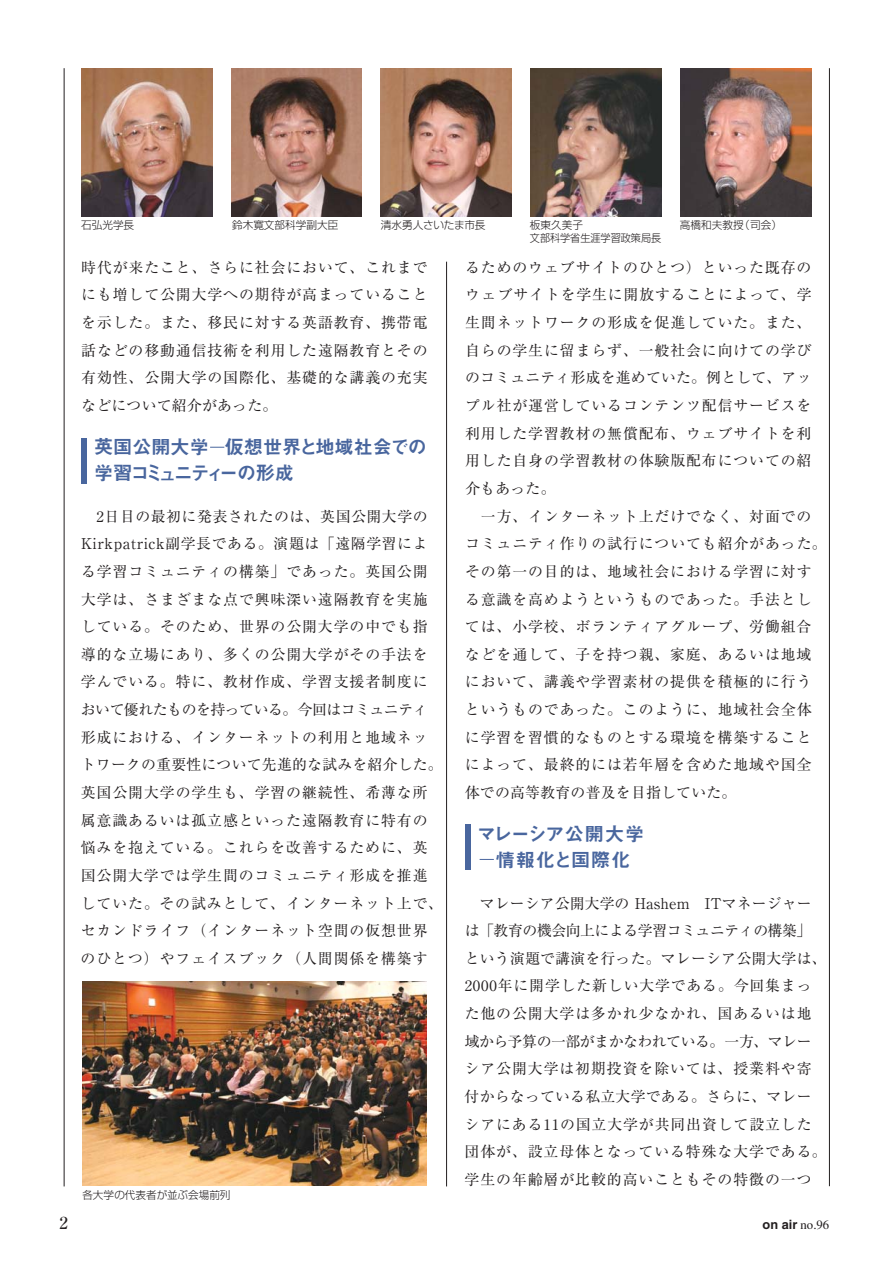
<style>
.page{position:relative;width:893px;height:1263px;background:#fff}
.page>*{position:absolute;margin:0;border:0;box-sizing:border-box;transform-origin:0 0}
.t1{font:19.2px/26.5px "Midashi Go MB31";color:#49669e}
.t2{font:19.2px/26.5px "Midashi Go MB31";letter-spacing:.03em;color:#49669e;text-align:center}
.t3{font:500 16.95px "Ryumin";color:#231f20}
.t4{font:14.85px/27.6px "Ryumin";letter-spacing:.06em;color:#231f20}
.t5{font:12.75px "Midashi Go MB31";color:#231f20}
.t6{font:300 10.65px "Shin Go";color:#231f20}
.t7{font:300 10.65px "Shin Go";color:#231f20;scale:.95 1}
.s1{font-family:"Ryumin";font-weight:300}
</style>
<div class="page">
<hr style="left:64px;top:68px;width:1px;height:1118px;background:#231f20">
<hr style="left:446px;top:262px;width:1px;height:924px;background:#231f20">
<hr style="left:829px;top:68px;width:1px;height:1118px;background:#231f20">
<img style="left:83px;top:981px;width:344px;height:205px">
<div style="left:81px;top:438px;width:5px;height:45px;background:#49669e"></div>
<svg style="left:210px;top:447px;width:14px;height:1px"></svg>
<div style="left:465px;top:825px;width:5px;height:45px;background:#49669e"></div>
<svg style="left:480px;top:859px;width:14px;height:1px"></svg>
<img style="left:81px;top:68px;width:131px;height:149px">
<img style="left:231px;top:68px;width:131px;height:149px">
<img style="left:381px;top:68px;width:131px;height:149px">
<img style="left:531px;top:68px;width:130px;height:149px">
<img style="left:681px;top:68px;width:130px;height:149px">
<p class="t6" style="left:81px;top:221px;width:55px">石弘光学長</p>
<p class="t6" style="left:232px;top:221px;width:108px">鈴木寛文部科学副大臣</p>
<p class="t6" style="left:381px;top:221px;width:106px">清水勇人さいたま市長</p>
<p class="t6" style="left:680px;top:221px;width:65px">高橋和夫教授</p>
<p class="t6" style="left:530px;top:221px;width:55px">板東久美子</p>
<p class="t6" style="left:739px;top:221px;width:44px">（司会）</p>
<p class="t7" style="left:530px;top:234px;width:140px">文部科学省生涯学習政策局長</p>
<p class="t4" style="left:81px;top:255px;width:348px;text-align:justify">時代が来たこと、さらに社会において、これまでにも増して公開大学への期待が高まっていることを示した。また、移民に対する英語教育、携帯電話などの移動通信技術を利用した遠隔教育とその有効性、公開大学の国際化、基礎的な講義の充実などについて紹介があった。　</p>
<p class="t1" style="left:94px;top:436px;width:334px">英国公開大学 仮想世界と地域社会での学習コミュニティーの形成</p>
<p class="t4" style="left:81px;top:504px;width:364px">　2日目の最初に発表されたのは、英国公開大学の<br>Kirkpatrick副学長である。演題は「遠隔学習による学習コミュニティの構築」であった。英国公開大学は、さまざまな点で興味深い遠隔教育を実施している。そのため、世界の公開大学の中でも指導的な立場にあり、多くの公開大学がその手法を学んでいる。特に、教材作成、学習支援者制度において優れたものを持っている。今回はコミュニティ形成における、インターネットの利用と地域ネットワークの重要性について先進的な試みを紹介した。英国公開大学の学生も、学習の継続性、希薄な所属意識あるいは孤立感といった遠隔教育に特有の悩みを抱えている。これらを改善するために、英国公開大学では学生間のコミュニティ形成を推進していた。その試みとして、インターネット上で、セカンドライフ（インターネット空間の仮想世界のひとつ）やフェイスブック（人間関係を構築す</p>
<p class="t6" style="left:82px;top:1191px;width:150px">各大学の代表者が並ぶ会場前列</p>
<p class="t4" style="left:465px;top:255px;width:363px">るためのウェブサイトのひとつ）といった既存のウェブサイトを学生に開放することによって、学生間ネットワークの形成を促進していた。また、自らの学生に留まらず、一般社会に向けての学びのコミュニティ形成を進めていた。例として、アップル社が運営しているコンテンツ配信サービスを利用した学習教材の無償配布、ウェブサイトを利用した自身の学習教材の体験版配布についての紹介もあった。<br>　一方、インターネット上だけでなく、対面でのコミュニティ作りの試行についても紹介があった。その第一の目的は、地域社会における学習に対する意識を高めようというものであった。手法としては、小学校、ボランティアグループ、労働組合などを通して、子を持つ親、家庭、あるいは地域において、講義や学習素材の提供を積極的に行うというものであった。このように、地域社会全体に学習を習慣的なものとする環境を構築することによって、最終的には若年層を含めた地域や国全体での高等教育の普及を目指していた。　</p>
<p class="t2" style="left:477px;top:823px;width:169px">マレーシア公開大学情報化と国際化</p>
<p class="t4" style="left:465px;top:891px;width:364px">　マレーシア公開大学の Hashem　ITマネージャーは「教育の機会向上による学習コミュニティの構築」という演題で講演を行った。マレーシア公開大学は、<br>2000年に開学した新しい大学である。今回集まった他の公開大学は多かれ少なかれ、国あるいは地域から予算の一部がまかなわれている。一方、マレーシア公開大学は初期投資を除いては、授業料や寄付からなっている私立大学である。さらに、マレーシアにある11の国立大学が共同出資して設立した団体が、設立母体となっている特殊な大学である。学生の年齢層が比較的高いこともその特徴の一つ</p>
<p class="t3" style="left:59px;top:1217px;width:10px">2</p>
<p class="t5" style="left:763px;top:1219px;width:68px">on air <span class="s1">no.96</span></p>
</div>
